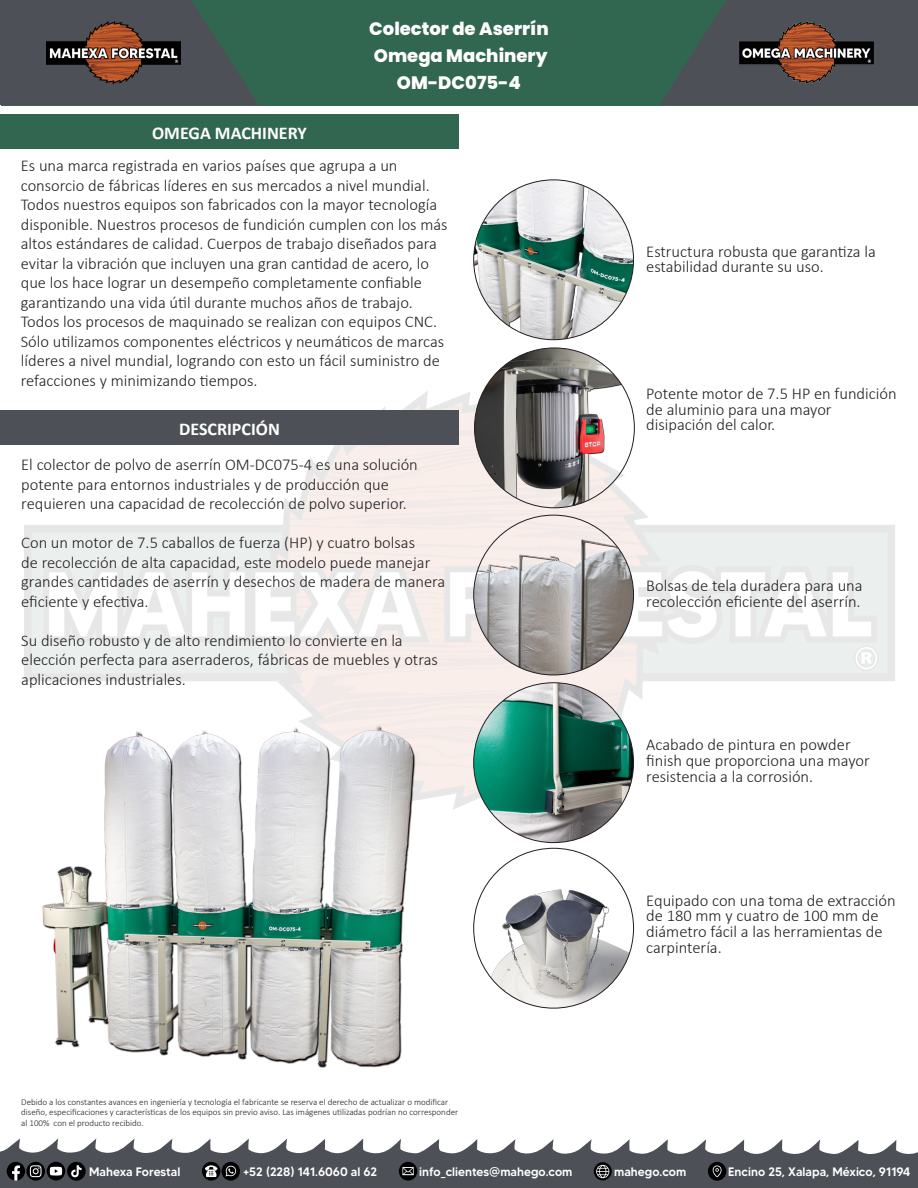
<style>
.page{position:relative;width:918px;height:1188px;background:#fff}
.page>*{position:absolute;margin:0;border:0;box-sizing:border-box;transform-origin:0 0}
.t1{font:800 18px "Poppins";color:#fff}
.t2{font:700 18px "Calibri";color:#fff}
.t3{font:300 16.5px/19.5px "Calibri";color:#231f20}
.t4{font:500 12.3px "MADETOMMY";color:#fff}
.t5{font:300 9px/10.8px "Calibri";color:#231f20}
</style>
<div class="page">
<svg style="left:0;top:1138px;width:918px;height:50px;fill:#4d5056"></svg>
<div style="left:26px;top:1162px;width:19px;height:19px;background:#000001;border-radius:50%"></div>
<svg style="left:7px;top:1162px;width:35px;height:19px"></svg>
<svg style="left:47px;top:1162px;width:18px;height:19px"></svg>
<svg style="left:50px;top:1167px;width:12px;height:9px"></svg>
<svg style="left:67px;top:1162px;width:19px;height:19px"></svg>
<svg style="left:71px;top:1165px;width:11px;height:12px"></svg>
<svg style="left:594px;top:1162px;width:18px;height:18px"></svg>
<svg style="left:596px;top:1165px;width:13px;height:13px"></svg>
<div style="left:202px;top:1162px;width:18px;height:19px;background:#000001;border-radius:50%"></div>
<svg style="left:205px;top:1165px;width:12px;height:12px"></svg>
<div style="left:708px;top:1162px;width:18px;height:19px;background:#000001;border-radius:50%"></div>
<svg style="left:713px;top:1165px;width:9px;height:12px"></svg>
<div style="left:399px;top:1162px;width:18px;height:19px;background:#000001;border-radius:50%"></div>
<svg style="left:402px;top:1167px;width:12px;height:8px"></svg>
<div style="left:222px;top:1162px;width:18px;height:19px;background:#000001;border-radius:50%"></div>
<svg style="left:226px;top:1166px;width:10px;height:11px"></svg>
<img style="left:24px;top:382px;width:871px;height:431px">
<div style="left:1px;top:0;width:917px;height:105px;background:#316650"></div>
<svg style="left:0;top:0;width:258px;height:105px"></svg>
<svg style="left:660px;top:0;width:258px;height:105px"></svg>
<img style="left:46px;top:21px;width:135px;height:63px">
<img style="left:740px;top:21px;width:134px;height:63px">
<div style="left:0;top:115px;width:459px;height:34px;background:#316650"></div>
<img style="left:475px;top:348px;width:159px;height:160px;border-radius:80px">
<img style="left:474px;top:683px;width:160px;height:160px;border-radius:80px">
<img style="left:474px;top:515px;width:160px;height:160px;border-radius:80px">
<img style="left:474px;top:180px;width:160px;height:160px;border-radius:80px">
<div style="left:0;top:410px;width:459px;height:35px;background:#4d5056"></div>
<img style="left:474px;top:848px;width:160px;height:160px;border-radius:80px">
<img style="left:24px;top:687px;width:425px;height:381px">
<p class="t2" style="left:152px;top:120px;width:156px">OMEGA MACHINERY</p>
<p class="t1" style="left:369px;top:18px;width:181px">Colector de Aserrín</p>
<p class="t1" style="left:374px;top:45px;width:175px">Omega Machinery</p>
<p class="t1" style="left:397px;top:72px;width:126px">OM-DC075-4</p>
<p class="t3" style="left:21px;top:156px;width:428px">Es una marca registrada en varios países que agrupa a un consorcio de fábricas líderes en sus mercados a nivel mundial.<br>Todos nuestros equipos son fabricados con la mayor tecnología disponible. Nuestros procesos de fundición cumplen con los más altos estándares de calidad. Cuerpos de trabajo diseñados para evitar la vibración que incluyen una gran cantidad de acero, lo que los hace lograr un desempeño completamente confiable garantizando una vida útil durante muchos años de trabajo.<br>Todos los procesos de maquinado se realizan con equipos CNC.<br>Sólo utilizamos componentes eléctricos y neumáticos de marcas líderes a nivel mundial, logrando con esto un fácil suministro de refacciones y minimizando tiempos.</p>
<p class="t2" style="left:179px;top:416px;width:102px">DESCRIPCIÓN</p>
<p class="t3" style="left:21px;top:455px;width:398px">El colector de polvo de aserrín OM-DC075-4 es una solución potente para entornos industriales y de producción que requieren una capacidad de recolección de polvo superior.</p>
<p class="t3" style="left:21px;top:533px;width:426px">Con un motor de 7.5 caballos de fuerza (HP) y cuatro bolsas<br>de recolección de alta capacidad, este modelo puede manejar grandes cantidades de aserrín y desechos de madera de manera eficiente y efectiva.</p>
<p class="t3" style="left:21px;top:630px;width:418px">Su diseño robusto y de alto rendimiento lo convierte en la elección perfecta para aserraderos, fábricas de muebles y otras aplicaciones industriales.</p>
<p class="t5" style="left:21px;top:1096px;width:438px">Debido a los constantes avances en ingeniería y tecnología el fabricante se reserva el derecho de actualizar o modificar diseño, especificaciones y características de los equipos sin previo aviso. Las imágenes utilizadas podrían no corresponder al 100% con el producto recibido.</p>
<p class="t3" style="left:646px;top:243px;width:231px;line-height:15.8px">Estructura robusta que garantiza la estabilidad durante su uso.</p>
<p class="t3" style="left:646px;top:385px;width:252px;line-height:15.8px">Potente motor de 7.5 HP en fundición de aluminio para una mayor disipación del calor.</p>
<p class="t3" style="left:646px;top:577px;width:218px;line-height:15.8px">Bolsas de tela duradera para una recolección eficiente del aserrín.</p>
<p class="t3" style="left:646px;top:737px;width:225px;line-height:15.8px">Acabado de pintura en powder finish que proporciona una mayor resistencia a la corrosión.</p>
<p class="t3" style="left:646px;top:892px;width:251px;line-height:15.8px">Equipado con una toma de extracción de 180 mm y cuatro de 100 mm de diámetro fácil a las herramientas de carpintería.</p>
<p class="t4" style="left:89px;top:1164px;width:93px">Mahexa Forestal</p>
<p class="t4" style="left:243px;top:1164px;width:136px">+52 (228) 141.6060 al 62</p>
<p class="t4" style="left:419px;top:1164px;width:155px">info_clientes@mahego.com</p>
<p class="t4" style="left:614px;top:1164px;width:74px">mahego.com</p>
<p class="t4" style="left:728px;top:1164px;width:184px">Encino 25, Xalapa, México, 91194</p>
</div>
